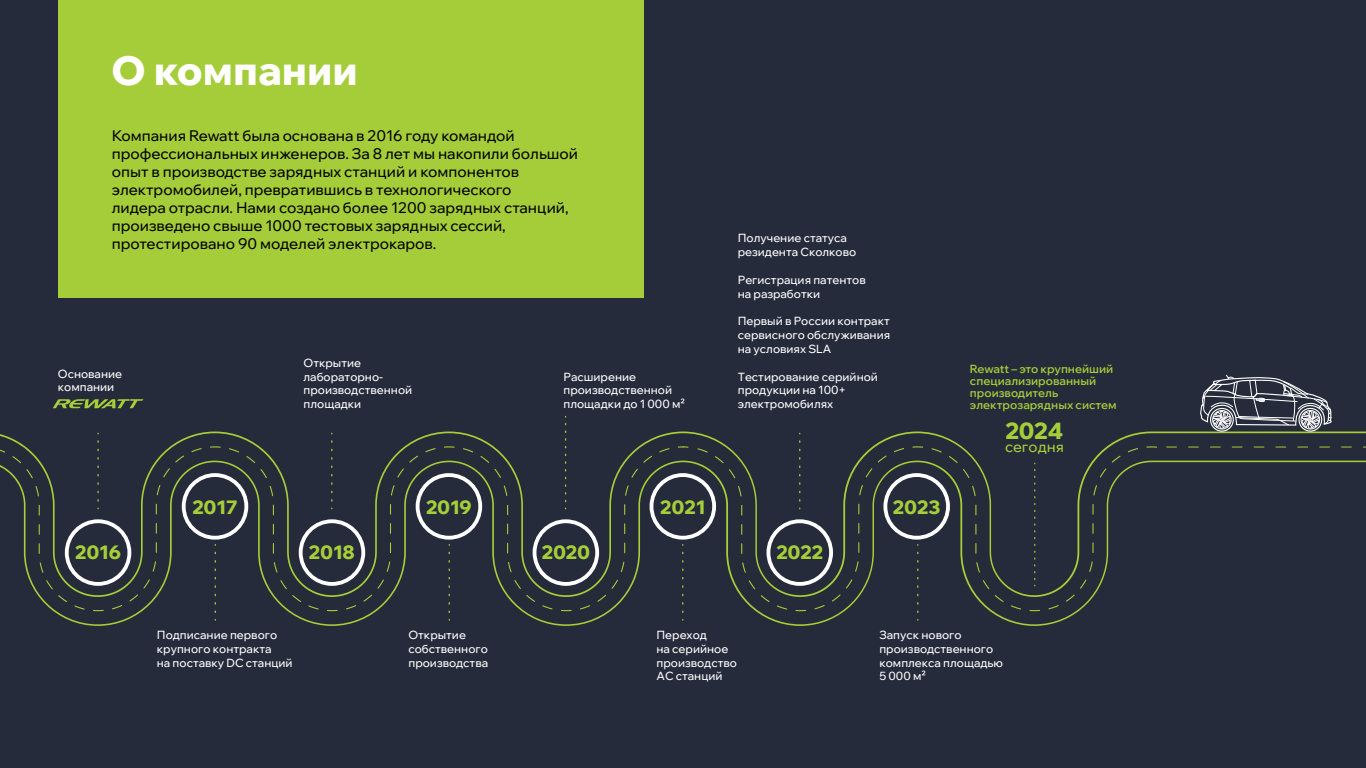
<style>
.page{position:relative;width:1366px;height:768px;background:#252b3a}
.page>*{position:absolute;margin:0;border:0;box-sizing:border-box;transform-origin:0 0}
.t1{font:800 40px "Wix Madefor Display";color:#fff}
.t2{font:800 22.8px "Wix Madefor Display";color:#a6ce39}
.t3{font:800 18.9px "Wix Madefor Display";letter-spacing:.01em;color:#a6ce39}
.t4{font:500 15px/18px "Wix Madefor Display";color:#040503}
.t5{font:500 14.6px "Wix Madefor Display";color:#a6ce39}
.t6{font:500 11.5px/13.8px "Wix Madefor Display";color:#fff}
.t7{font:600 11.5px/12px "Wix Madefor Display";color:#a5cd3a}
</style>
<div class="page">
<div style="left:58px;top:0;width:586px;height:298px;background:#a5cd3a"></div>
<svg style="left:0;top:433px;width:1366px;height:191px"></svg>
<svg style="left:53px;top:399px;width:90px;height:9px"></svg>
<svg style="left:0;top:446px;width:670px;height:165px"></svg>
<svg style="left:697px;top:446px;width:460px;height:165px"></svg>
<svg style="left:678px;top:446px;width:11px;height:2px"></svg>
<svg style="left:1188px;top:374px;width:144px;height:74px"></svg>
<h1 class="t1" style="left:111px;top:38px;width:248px">О компании</h1>
<p class="t4" style="left:112px;top:126px;width:468px">Компания Rewatt была основана в 2016 году командой профессиональных инженеров. За 8 лет мы накопили большой опыт в производстве зарядных станций и компонентов электромобилей, превратившись в технологического<br>лидера отрасли. Нами создано более 1200 зарядных станций, произведено свыше 1000 тестовых зарядных сессий, протестировано 90 моделей электрокаров.</p>
<p class="t6" style="left:738px;top:231px;width:120px">Получение статуса резидента Сколково</p>
<p class="t6" style="left:738px;top:272px;width:129px">Регистрация патентов на разработки</p>
<p class="t6" style="left:738px;top:314px;width:154px;text-align:justify">Первый в России контракт сервисного обслуживания на условиях SLA</p>
<p class="t6" style="left:738px;top:369px;width:142px">Тестирование серийной продукции на 100+ электромобилях</p>
<p class="t6" style="left:304px;top:355px;width:110px">Открытие лабораторно&shy;производственной площадки</p>
<p class="t6" style="left:58px;top:367px;width:66px;line-height:12.8px">Основание компании</p>
<p class="t7" style="left:970px;top:362px;width:148px">Rewatt – это крупнейший специализированный производитель электрозарядных систем</p>
<p class="t6" style="left:563px;top:369px;width:123px">Расширение производственной площадки до 1 000 м²</p>
<h3 class="t3" style="left:75px;top:537px;width:47px">2016</h3>
<h3 class="t3" style="left:193px;top:491px;width:47px">2017</h3>
<h3 class="t3" style="left:309px;top:537px;width:47px">2018</h3>
<h3 class="t3" style="left:426px;top:491px;width:47px">2019</h3>
<h3 class="t3" style="left:542px;top:537px;width:49px">2020</h3>
<h3 class="t3" style="left:660px;top:491px;width:47px">2021</h3>
<h3 class="t3" style="left:776px;top:537px;width:48px">2022</h3>
<h3 class="t3" style="left:893px;top:491px;width:49px">2023</h3>
<h2 class="t2" style="left:1006px;top:412px;width:59px">2024</h2>
<p class="t5" style="left:1005px;top:436px;width:60px">сегодня</p>
<p class="t6" style="left:157px;top:627px;width:137px">Подписание первого крупного контракта<br>на поставку DC станций</p>
<p class="t6" style="left:408px;top:627px;width:81px">Открытие собственного производства</p>
<p class="t6" style="left:657px;top:627px;width:82px">Переход<br>на серийное производство<br>АС станций</p>
<p class="t6" style="left:879px;top:627px;width:125px">Запуск нового производственного комплекса площадью<br>5 000 м²</p>
</div>
